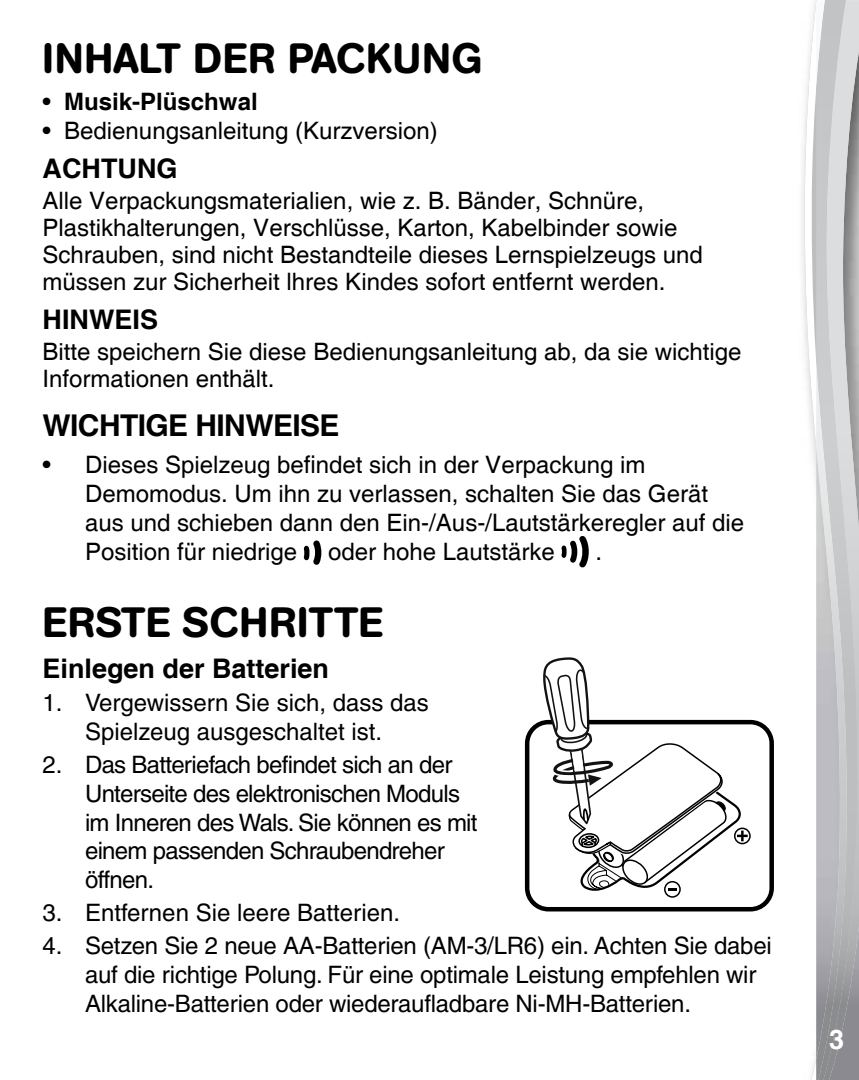
<style>
.page{position:relative;width:859px;height:1080px;background:#fff}
.page>*{position:absolute;margin:0;border:0;box-sizing:border-box;transform-origin:0 0}
.t1{font:500 42px "AG Book Rounded";letter-spacing:.02em;color:#000}
.t2{font:700 30px "Helvetica";letter-spacing:-.02em;color:#000}
.t3{font:700 27px "Helvetica";color:#000}
.t4{font:700 27px "Helvetica";color:#fff}
.t5{font:24px/27px "Helvetica";color:#000}
.t6{font:500 24px/28.8px "Helvetica";letter-spacing:-.01em;color:#000;text-align:center}
.t7{font:500 24px/28.8px "Helvetica";letter-spacing:-.03em;color:#000}
.t8{font:700 24px "Helvetica";color:#000}
.s1{font-weight:400}
.s2{font-weight:500}
</style>
<div class="page">
<svg style="left:804px;top:0;width:12px;height:1080px"></svg>
<img style="left:849px;top:3px;width:10px;height:1077px">
<svg style="left:816px;top:0;width:43px;height:3px"></svg>
<img style="left:816px;top:1px;width:33px;height:1079px">
<svg style="left:304px;top:540px;width:17px;height:25px"></svg>
<svg style="left:561px;top:536px;width:28px;height:31px"></svg>
<div style="left:734px;top:828px;width:17px;height:16px;border:2px solid #000;border-radius:50%"></div>
<div style="left:525px;top:720px;width:249px;height:191px;border:4px solid #000;border-radius:21px"></div>
<svg style="left:542px;top:657px;width:206px;height:255px"></svg>
<h1 class="t1" style="left:43px;top:33px;width:441px">INHALT DER PACKUNG</h1>
<p class="t8" style="left:43px;top:87px;width:217px"><span class="s1">•</span> Musik-Plüschwal</p>
<p class="t5" style="left:43px;top:118px;width:397px">• Bedienungsanleitung (Kurzversion)</p>
<p class="t3" style="left:43px;top:152px;width:136px">ACHTUNG</p>
<p class="t5" style="left:43px;top:188px;width:662px">Alle Verpackungsmaterialien, wie z. B. Bänder, Schnüre, Plastikhalterungen, Verschlüsse, Karton, Kabelbinder sowie Schrauben, sind nicht Bestandteile dieses Lernspielzeugs und müssen zur Sicherheit lhres Kindes sofort entfernt werden.</p>
<p class="t3" style="left:43px;top:303px;width:117px">HINWEIS</p>
<p class="t5" style="left:43px;top:339px;width:701px">Bitte speichern Sie diese Bedienungsanleitung ab, da sie wichtige<br>Informationen enthält.</p>
<p class="t2" style="left:43px;top:407px;width:299px">WICHTIGE HINWEISE</p>
<p class="t5" style="left:85px;top:452px;width:661px;line-height:28.8px;text-indent:-43px"><span class="s2">•</span> Dieses Spielzeug befindet sich in der Verpackung im Demomodus. Um ihn zu verlassen, schalten Sie das Gerät aus und schieben dann den Ein-/Aus-/Lautstärkeregler auf die Position für niedrige</p>
<p class="t5" style="left:328px;top:539px;width:228px">oder hohe Lautstärke</p>
<p class="t5" style="left:595px;top:539px;width:8px">.</p>
<h1 class="t1" style="left:43px;top:598px;width:342px">ERSTE SCHRITTE</h1>
<p class="t3" style="left:43px;top:652px;width:288px">Einlegen der Batterien</p>
<p class="t6" style="left:43px;top:688px;width:388px">1. Vergewissern Sie sich, dass das<br>Spielzeug ausgeschaltet ist.</p>
<p class="t7" style="left:85px;top:750px;width:394px;text-indent:-43px">2. Das Batteriefach befindet sich an der<br>Unterseite des elektronischen Moduls im Inneren des Wals. Sie können es mit einem passenden Schraubendreher öffnen.</p>
<p class="t6" style="left:43px;top:898px;width:359px">3. Entfernen Sie leere Batterien.</p>
<p class="t6" style="left:85px;top:932px;width:688px;text-align:left;text-indent:-43px">4. Setzen Sie 2 neue AA-Batterien (AM-3/LR6) ein. Achten Sie dabei auf die richtige Polung. Für eine optimale Leistung empfehlen wir<br>Alkaline-Batterien oder wiederaufladbare Ni-MH-Batterien.</p>
<p class="t4" style="left:829px;top:1023px;width:17px">3</p>
</div>
